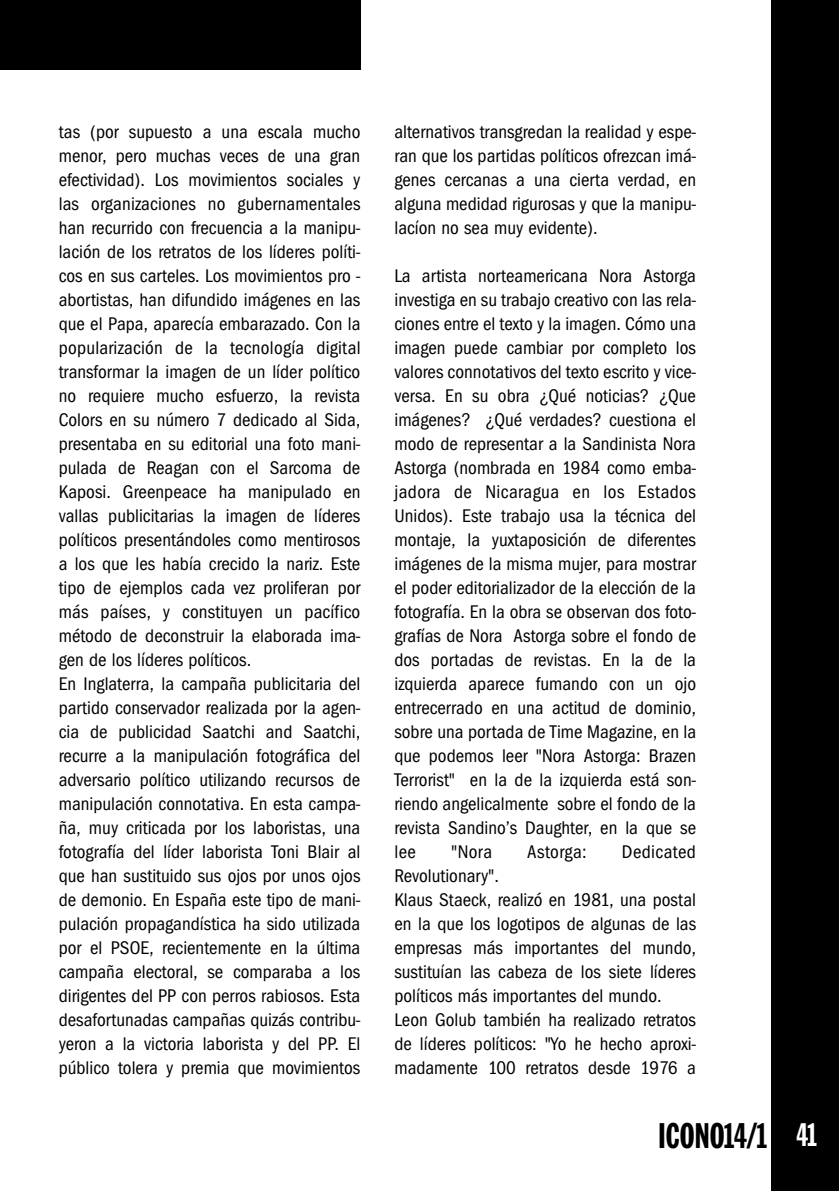
<style>
.page{position:relative;width:840px;height:1191px;background:#fff}
.page>*{position:absolute;margin:0;border:0;box-sizing:border-box;transform-origin:0 0}
.t1{font:35px "Franklin Gothic Extra Cond";color:#000}
.t2{font:condensed 19px/24px "Franklin Gothic EF";color:#000}
.t3{font:condensed 19px "Franklin Gothic EF";letter-spacing:.02em;color:#000}
.s1{font-size:32px;color:#fff}
</style>
<div class="page">
<div style="left:771px;top:1px;width:67px;height:1190px;background:#000"></div>
<div style="left:0;top:1px;width:360px;height:68px;background:#000"></div>
<p class="t2" style="left:59px;top:119px;width:303px">tas (por supuesto a una escala mucho menor, pero muchas veces de una gran efectividad). Los movimientos sociales y las organizaciones no gubernamentales han recurrido con frecuencia a la manipu&shy;lación de los retratos de los líderes políti&shy;cos en sus carteles. Los movimientos pro - abortistas, han difundido imágenes en las que el Papa, aparecía embarazado. Con la popularización de la tecnología digital transformar la imagen de un líder político no requiere mucho esfuerzo, la revista Colors en su número 7 dedicado al Sida, presentaba en su editorial una foto mani&shy;pulada de Reagan con el Sarcoma de Kaposi. Greenpeace ha manipulado en vallas publicitarias la imagen de líderes políticos presentándoles como mentirosos a los que les había crecido la nariz. Este tipo de ejemplos cada vez proliferan por más países, y constituyen un pacífico método de deconstruir la elaborada ima&shy;gen de los líderes políticos.<br>En Inglaterra, la campaña publicitaria del partido conservador realizada por la agen&shy;cia de publicidad Saatchi and Saatchi, recurre a la manipulación fotográfica del adversario político utilizando recursos de manipulación connotativa. En esta campa&shy;ña, muy criticada por los laboristas, una fotografía del líder laborista Toni Blair al que han sustituido sus ojos por unos ojos de demonio. En España este tipo de mani&shy;pulación propagandística ha sido utilizada por el PSOE, recientemente en la última campaña electoral, se comparaba a los dirigentes del PP con perros rabiosos. Esta desafortunadas campañas quizás contribu&shy;yeron a la victoria laborista y del PP. El público tolera y premia que movimientos</p>
<p class="t2" style="left:394px;top:119px;width:303px;text-align:justify">alternativos transgredan la realidad y espe&shy;ran que los partidas políticos ofrezcan imá&shy;genes cercanas a una cierta verdad, en alguna medidad rigurosas y que la manipu&shy;lacíon no sea muy evidente).</p>
<p class="t2" style="left:394px;top:263px;width:303px;text-align:justify">La artista norteamericana Nora Astorga investiga en su trabajo creativo con las rela&shy;ciones entre el texto y la imagen. Cómo una imagen puede cambiar por completo los valores connotativos del texto escrito y vice&shy;versa. En su obra ¿Qué noticias? ¿Que imágenes? ¿Qué verdades? cuestiona el modo de representar a la Sandinista Nora Astorga (nombrada en 1984 como emba&shy;jadora de Nicaragua en los Estados Unidos). Este trabajo usa la técnica del montaje, la yuxtaposición de diferentes imágenes de la misma mujer, para mostrar el poder editorializador de la elección de la fotografía. En la obra se observan dos foto&shy;grafías de Nora Astorga sobre el fondo de dos portadas de revistas. En la de la izquierda aparece fumando con un ojo entrecerrado en una actitud de dominio, sobre una portada de Time Magazine, en la que podemos leer "Nora Astorga: Brazen Terrorist" en la de la izquierda está son&shy;riendo angelicalmente sobre el fondo de la revista Sandino’s Daughter, en la que se lee</p>
<p class="t2" style="left:451px;top:839px;width:42px">"Nora</p>
<p class="t3" style="left:527px;top:840px;width:61px">Astorga:</p>
<p class="t3" style="left:621px;top:840px;width:75px">Dedicated</p>
<p class="t2" style="left:394px;top:863px;width:303px">Revolutionary".<br>Klaus Staeck, realizó en 1981, una postal en la que los logotipos de algunas de las empresas más importantes del mundo, sustituían las cabeza de los siete líderes políticos más importantes del mundo.<br>Leon Golub también ha realizado retratos de líderes políticos: "Yo he hecho aproxi&shy;madamente 100 retratos desde 1976 a</p>
<h1 class="t1" style="left:658px;top:1122px;width:160px">ICONO14/1 <span class="s1">41</span></h1>
</div>
